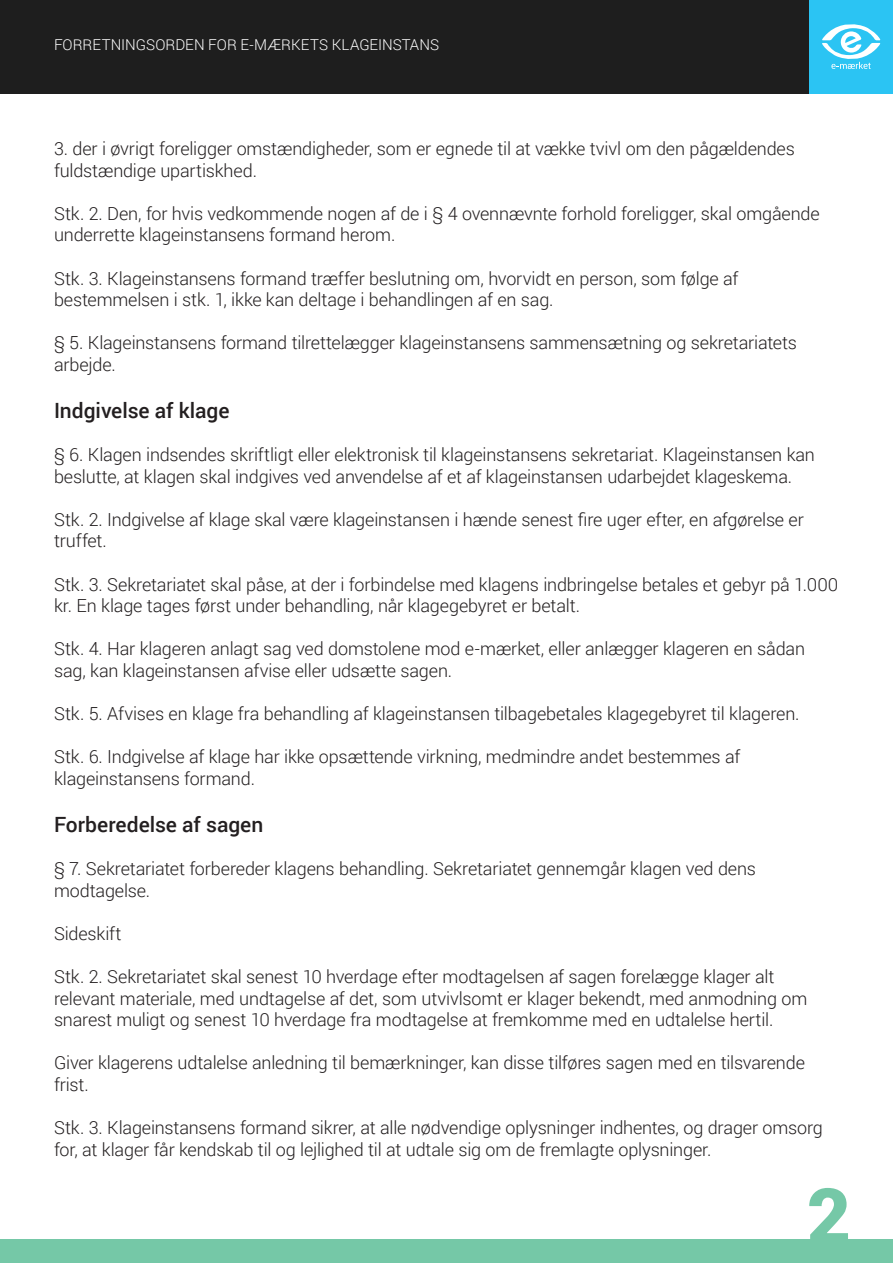
<style>
.page{position:relative;width:893px;height:1263px;background:#fff}
.page>*{position:absolute;margin:0;border:0;box-sizing:border-box;transform-origin:0 0}
.t1{font:900 76.05px "Roboto";color:#75c8a7}
.t2{font:500 21px "Roboto";color:#231f20}
.t3{font:300 18px/21.6px "Roboto";letter-spacing:-.01em;color:#231f20}
.t4{font:300 15px "Roboto";letter-spacing:.005em;color:#fff}
</style>
<div class="page">
<div style="left:0;top:1239px;width:893px;height:24px;background:#75c8a7"></div>
<div style="left:0;top:0;width:893px;height:94px;background:#1e1e1e"></div>
<div style="left:809px;top:0;width:84px;height:94px;background:#2bc4f3"></div>
<svg style="left:822px;top:24px;width:58px;height:45px"></svg>
<p class="t4" style="left:54px;top:34px;width:387px">FORRETNINGSORDEN FOR E-MÆRKETS KLAGEINSTANS</p>
<p class="t3" style="left:54px;top:137px;width:742px">3. der i øvrigt foreligger omstændigheder, som er egnede til at vække tvivl om den pågældendes fuldstændige upartiskhed.</p>
<p class="t3" style="left:54px;top:202px;width:767px">Stk. 2. Den, for hvis vedkommende nogen af de i § 4 ovennævnte forhold foreligger, skal omgående underrette klageinstansens formand herom.</p>
<p class="t3" style="left:54px;top:267px;width:686px">Stk. 3. Klageinstansens formand træffer beslutning om, hvorvidt en person, som følge af bestemmelsen i stk. 1, ikke kan deltage i behandlingen af en sag.</p>
<p class="t3" style="left:54px;top:332px;width:744px">§ 5. Klageinstansens formand tilrettelægger klageinstansens sammensætning og sekretariatets arbejde.</p>
<p class="t2" style="left:54px;top:395px;width:177px">Indgivelse af klage</p>
<p class="t3" style="left:54px;top:443px;width:762px">§ 6. Klagen indsendes skriftligt eller elektronisk til klageinstansens sekretariat. Klageinstansen kan beslutte, at klagen skal indgives ved anvendelse af et af klageinstansen udarbejdet klageskema.</p>
<p class="t3" style="left:54px;top:508px;width:751px">Stk. 2. Indgivelse af klage skal være klageinstansen i hænde senest fire uger efter, en afgørelse er truffet.</p>
<p class="t3" style="left:54px;top:573px;width:786px">Stk. 3. Sekretariatet skal påse, at der i forbindelse med klagens indbringelse betales et gebyr på 1.000 kr. En klage tages først under behandling, når klagegebyret er betalt.</p>
<p class="t3" style="left:54px;top:638px;width:752px">Stk. 4. Har klageren anlagt sag ved domstolene mod e-mærket, eller anlægger klageren en sådan sag, kan klageinstansen afvise eller udsætte sagen.</p>
<p class="t3" style="left:54px;top:702px;width:747px">Stk. 5. Afvises en klage fra behandling af klageinstansen tilbagebetales klagegebyret til klageren.</p>
<p class="t3" style="left:54px;top:746px;width:688px">Stk. 6. Indgivelse af klage har ikke opsættende virkning, medmindre andet bestemmes af klageinstansens formand.</p>
<p class="t2" style="left:54px;top:809px;width:211px">Forberedelse af sagen</p>
<p class="t3" style="left:54px;top:857px;width:703px">§ 7. Sekretariatet forbereder klagens behandling. Sekretariatet gennemgår klagen ved dens modtagelse.</p>
<p class="t3" style="left:54px;top:922px;width:69px">Sideskift</p>
<p class="t3" style="left:54px;top:965px;width:755px">Stk. 2. Sekretariatet skal senest 10 hverdage efter modtagelsen af sagen forelægge klager alt relevant materiale, med undtagelse af det, som utvivlsomt er klager bekendt, med anmodning om snarest muligt og senest 10 hverdage fra modtagelse at fremkomme med en udtalelse hertil.</p>
<p class="t3" style="left:54px;top:1052px;width:752px">Giver klagerens udtalelse anledning til bemærkninger, kan disse tilføres sagen med en tilsvarende frist.</p>
<p class="t3" style="left:54px;top:1116px;width:770px">Stk. 3. Klageinstansens formand sikrer, at alle nødvendige oplysninger indhentes, og drager omsorg for, at klager får kendskab til og lejlighed til at udtale sig om de fremlagte oplysninger.</p>
<h1 class="t1" style="left:807px;top:1162px;width:46px">2</h1>
</div>
